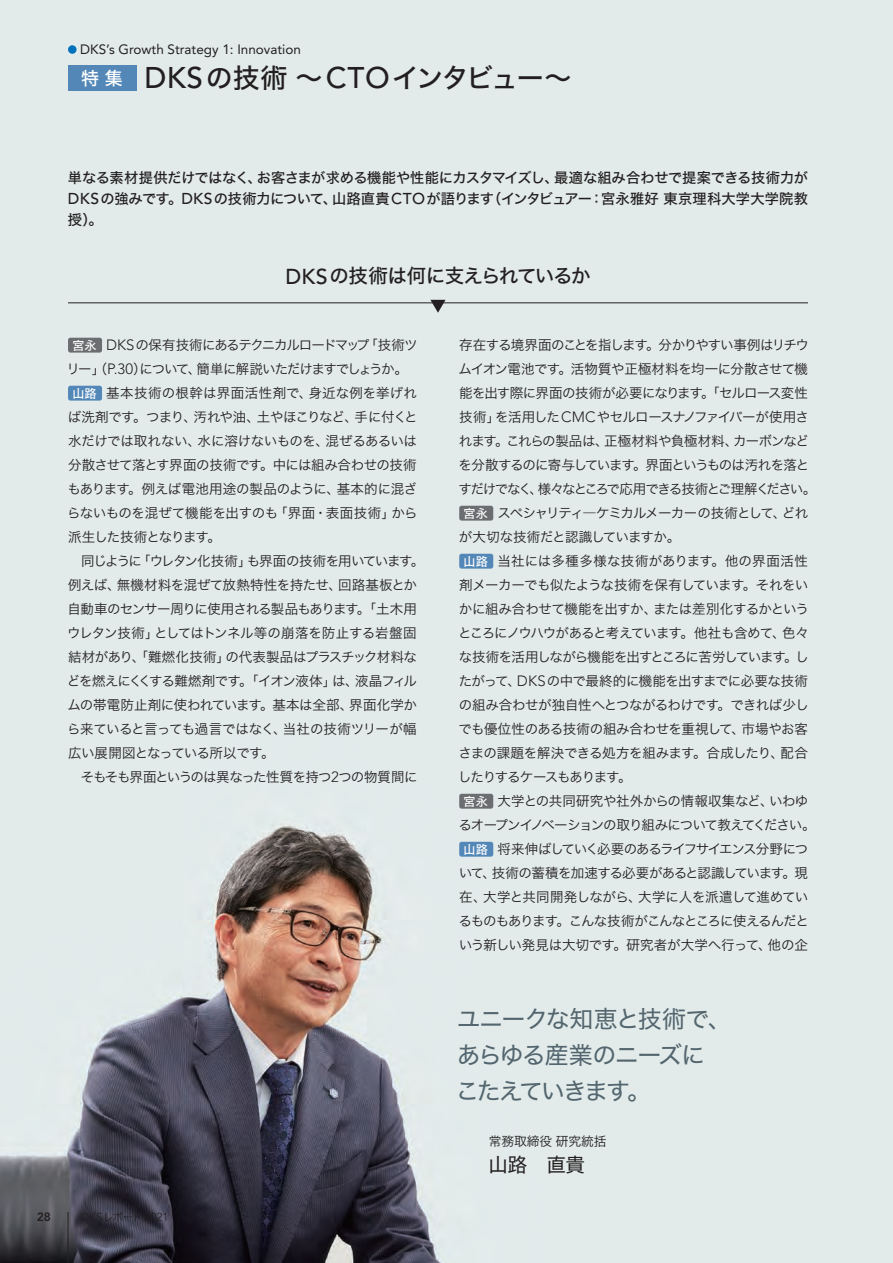
<style>
.page{position:relative;width:893px;height:1263px;background:#fff}
.page>*{position:absolute;margin:0;border:0;box-sizing:border-box;transform-origin:0 0}
.t1{font:27px "Hira Kaku Std N W5";letter-spacing:-.065em;color:#231f20}
.t2{font:24px/36px "Hira Kaku Std N W4";letter-spacing:-.075em;color:#53656e}
.t3{font:19.5px "Hira Kaku Std N W5";letter-spacing:-.035em;color:#231f20}
.t4{font:19.5px "Hira Kaku Std N W4";color:#231f20}
.t5{font:14.25px/21px "Hira Kaku Std N W5";letter-spacing:-.005em;color:#231f20;text-align:justify}
.t6{font:13.5px "Hira Kaku Std N W3";letter-spacing:-.045em;color:#231f20}
.t7{font:13.5px "Hira Kaku Std N W3";letter-spacing:-.02em;color:#231f20}
.t8{font:13.5px "Hira Kaku Std N W3";letter-spacing:-.025em;color:#231f20}
.t9{font:13.5px "Hira Kaku Std N W3";letter-spacing:-.085em;color:#231f20}
.t10{font:13.5px "Hira Kaku Std N W3";letter-spacing:-.07em;color:#231f20}
.t11{font:13.5px "Hira Kaku Std N W3";letter-spacing:-.095em;color:#231f20}
.t12{font:13.5px "Hira Kaku Std N W3";letter-spacing:-.08em;color:#231f20}
.t13{font:13.5px "Hira Kaku Std N W3";letter-spacing:-.075em;color:#231f20}
.t14{font:13.5px "Avenir";color:#231f20}
.t15{font:13.5px "Hira Kaku Std N W3";letter-spacing:-.115em;color:#231f20}
.t16{font:13.5px "Hira Kaku Std N W3";letter-spacing:-.065em;color:#231f20}
.t17{font:13.5px "Hira Kaku Std N W3";letter-spacing:-.015em;color:#231f20}
.t18{font:13.5px "Hira Kaku Std N W3";letter-spacing:-.105em;color:#231f20}
.t19{font:13.5px "Hira Kaku Std N W3";letter-spacing:.01em;color:#231f20}
.t20{font:13.5px "Hira Kaku Std N W3";letter-spacing:.015em;color:#231f20}
.t21{font:12.75px "Hira Kaku Std N W3";letter-spacing:-.01em;color:#231f20}
.t22{font:12px "Hira Kaku Std N W5";letter-spacing:.015em;color:#fff}
.t23{font:800 12px "Avenir";color:#231f20}
.t24{font:300 11.55px "Avenir";letter-spacing:.01em;color:#231f20}
.s1{font-size:18px;color:#fff}
.s2{font-family:"Avenir";font-weight:500;font-size:29.7px}
.s3{font-family:"Avenir";font-weight:500;font-size:15.75px}
.s4{font-family:"Avenir";font-weight:500;font-size:21.45px}
.s5{font-family:"Avenir";font-weight:300;font-size:14.85px}
.s6{font-family:"Hira Kaku Std N W3";font-weight:400;font-size:10.5px}
</style>
<div class="page">
<img style="left:0;top:0;width:893px;height:1263px">
<hr style="left:68px;top:303px;width:740px;height:1px;background:#231f20">
<svg style="left:430px;top:300px;width:16px;height:13px"></svg>
<div style="left:68px;top:338px;width:34px;height:15px;background:#6c6d70;border-radius:2px"></div>
<div style="left:68px;top:386px;width:34px;height:15px;background:#5287b7;border-radius:2px"></div>
<div style="left:459px;top:506px;width:34px;height:15px;background:#6c6d70;border-radius:2px"></div>
<div style="left:459px;top:554px;width:34px;height:15px;background:#5287b7;border-radius:2px"></div>
<div style="left:459px;top:794px;width:34px;height:15px;background:#6c6d70;border-radius:2px"></div>
<div style="left:459px;top:842px;width:34px;height:15px;background:#5287b7;border-radius:2px"></div>
<div style="left:68px;top:45px;width:9px;height:9px;background:#0072bc;border-radius:50%"></div>
<hr style="left:68px;top:1212px;width:1px;height:51px;background:#231f20">
<div style="left:68px;top:65px;width:68px;height:26px;background:#5287b7"></div>
<p class="t14" style="left:80px;top:42px;width:222px">DKS’s Growth Strategy 1: Innovation</p>
<h1 class="t1" style="left:81px;top:57px;width:492px"><span class="s1">特集</span> <span class="s2">DKS</span>の技術～<span class="s2">CTO</span>インタビュー～</h1>
<p class="t5" style="left:68px;top:167px;width:742px">単なる素材提供だけではなく、お客さまが求める機能や性能にカスタマイズし、最適な組み合わせで提案できる技術力が<span class="s3">DKS</span>の強みです。<span class="s3">DKS</span>の技術力について、山路直貴<span class="s3">CTO</span>が語ります（インタビュアー：宮永雅好東京理科大学大学院教授）。</p>
<h3 class="t3" style="left:286px;top:261px;width:307px"><span class="s4">DKS</span>の技術は何に支えられているか</h3>
<p class="t11" style="left:106px;top:335px;width:313px"><span class="s5">DKS</span>の保有技術にあるテクニカルロードマップ「技術ツ</p>
<p class="t11" style="left:66px;top:359px;width:343px">リー」（<span class="s5">P.30</span>）について、簡単に解説いただけますでしょうか。</p>
<p class="t19" style="left:106px;top:383px;width:312px">基本技術の根幹は界面活性剤で、身近な例を挙げれ</p>
<p class="t6" style="left:68px;top:407px;width:352px">ば洗剤です。つまり、汚れや油、土やほこりなど、手に付くと</p>
<p class="t6" style="left:68px;top:431px;width:351px">水だけでは取れない、水に溶けないものを、混ぜるあるいは</p>
<p class="t6" style="left:68px;top:455px;width:350px">分散させて落とす界面の技術です。中には組み合わせの技術</p>
<p class="t7" style="left:67px;top:479px;width:352px">もあります。例えば電池用途の製品のように、基本的に混ざ</p>
<p class="t7" style="left:67px;top:503px;width:352px">らないものを混ぜて機能を出すのも「界面・表面技術」から</p>
<p class="t10" style="left:68px;top:527px;width:154px">派生した技術となります。</p>
<p class="t12" style="left:68px;top:551px;width:358px">　同じように「ウレタン化技術」も界面の技術を用いています。</p>
<p class="t6" style="left:68px;top:575px;width:350px">例えば、無機材料を混ぜて放熱特性を持たせ、回路基板とか</p>
<p class="t6" style="left:67px;top:599px;width:351px">自動車のセンサー周りに使用される製品もあります。「土木用</p>
<p class="t7" style="left:67px;top:623px;width:351px">ウレタン技術」としてはトンネル等の崩落を防止する岩盤固</p>
<p class="t7" style="left:68px;top:647px;width:351px">結材があり、「難燃化技術」の代表製品はプラスチック材料な</p>
<p class="t6" style="left:67px;top:671px;width:352px">どを燃えにくくする難燃剤です。「イオン液体」は、液晶フィル</p>
<p class="t8" style="left:68px;top:695px;width:351px">ムの帯電防止剤に使われています。基本は全部、界面化学か</p>
<p class="t8" style="left:67px;top:719px;width:351px">ら来ていると言っても過言ではなく、当社の技術ツリーが幅</p>
<p class="t6" style="left:68px;top:743px;width:208px">広い展開図となっている所以です。</p>
<p class="t16" style="left:68px;top:767px;width:351px">　そもそも界面というのは異なった性質を持つ<span class="s5">2</span>つの物質間に</p>
<p class="t22" style="left:72px;top:336px;width:26px">宮永</p>
<p class="t22" style="left:72px;top:384px;width:26px">山路</p>
<p class="t23" style="left:37px;top:1210px;width:16px">28</p>
<p class="t24" style="left:81px;top:1210px;width:89px">DKS<span class="s6">レポート</span> 2021</p>
<p class="t9" style="left:459px;top:335px;width:351px">存在する境界面のことを指します。分かりやすい事例はリチウ</p>
<p class="t6" style="left:459px;top:359px;width:351px">ムイオン電池です。活物質や正極材料を均一に分散させて機</p>
<p class="t6" style="left:459px;top:383px;width:350px">能を出す際に界面の技術が必要になります。「セルロース変性</p>
<p class="t6" style="left:459px;top:407px;width:351px">技術」を活用した<span class="s5">CMC</span>やセルロースナノファイバーが使用さ</p>
<p class="t6" style="left:459px;top:431px;width:351px">れます。これらの製品は、正極材料や負極材料、カーボンなど</p>
<p class="t9" style="left:459px;top:455px;width:352px">を分散するのに寄与しています。界面というものは汚れを落と</p>
<p class="t15" style="left:459px;top:479px;width:359px">すだけでなく、様々なところで応用できる技術とご理解ください。</p>
<p class="t13" style="left:497px;top:503px;width:312px">スペシャリティ―ケミカルメーカーの技術として、どれ</p>
<p class="t6" style="left:459px;top:527px;width:223px">が大切な技術だと認識していますか。</p>
<p class="t20" style="left:497px;top:551px;width:312px">当社には多種多様な技術があります。他の界面活性</p>
<p class="t6" style="left:459px;top:575px;width:351px">剤メーカーでも似たような技術を保有しています。それをい</p>
<p class="t6" style="left:459px;top:599px;width:352px">かに組み合わせて機能を出すか、または差別化するかという</p>
<p class="t10" style="left:458px;top:623px;width:353px">ところにノウハウがあると考えています。他社も含めて、色々</p>
<p class="t10" style="left:459px;top:647px;width:351px">な技術を活用しながら機能を出すところに苦労しています。し</p>
<p class="t6" style="left:459px;top:671px;width:351px">たがって、<span class="s5">DKS</span>の中で最終的に機能を出すまでに必要な技術</p>
<p class="t6" style="left:459px;top:695px;width:351px">の組み合わせが独自性へとつながるわけです。できれば少し</p>
<p class="t7" style="left:459px;top:719px;width:351px">でも優位性のある技術の組み合わせを重視して、市場やお客</p>
<p class="t6" style="left:458px;top:743px;width:351px">さまの課題を解決できる処方を組みます。合成したり、配合</p>
<p class="t9" style="left:458px;top:767px;width:175px">したりするケースもあります。</p>
<p class="t7" style="left:497px;top:791px;width:312px">大学との共同研究や社外からの情報収集など、いわゆ</p>
<p class="t13" style="left:458px;top:815px;width:358px">るオープンイノベーションの取り組みについて教えてください。</p>
<p class="t18" style="left:497px;top:839px;width:312px">将来伸ばしていく必要のあるライフサイエンス分野につ</p>
<p class="t6" style="left:459px;top:863px;width:351px">いて、技術の蓄積を加速する必要があると認識しています。現</p>
<p class="t8" style="left:459px;top:887px;width:351px">在、大学と共同開発しながら、大学に人を派遣して進めてい</p>
<p class="t12" style="left:458px;top:911px;width:352px">るものもあります。こんな技術がこんなところに使えるんだと</p>
<p class="t17" style="left:459px;top:935px;width:351px">いう新しい発見は大切です。研究者が大学へ行って、他の企</p>
<p class="t22" style="left:464px;top:504px;width:26px">宮永</p>
<p class="t22" style="left:464px;top:552px;width:26px">山路</p>
<p class="t22" style="left:464px;top:792px;width:26px">宮永</p>
<p class="t22" style="left:464px;top:840px;width:26px">山路</p>
<h2 class="t2" style="left:456px;top:1001px;width:278px">ユニークな知恵と技術で、あらゆる産業のニーズにこたえていきます。</h2>
<p class="t21" style="left:489px;top:1132px;width:119px">常務取締役研究統括</p>
<h3 class="t4" style="left:489px;top:1150px;width:98px">山路　直貴</h3>
</div>
